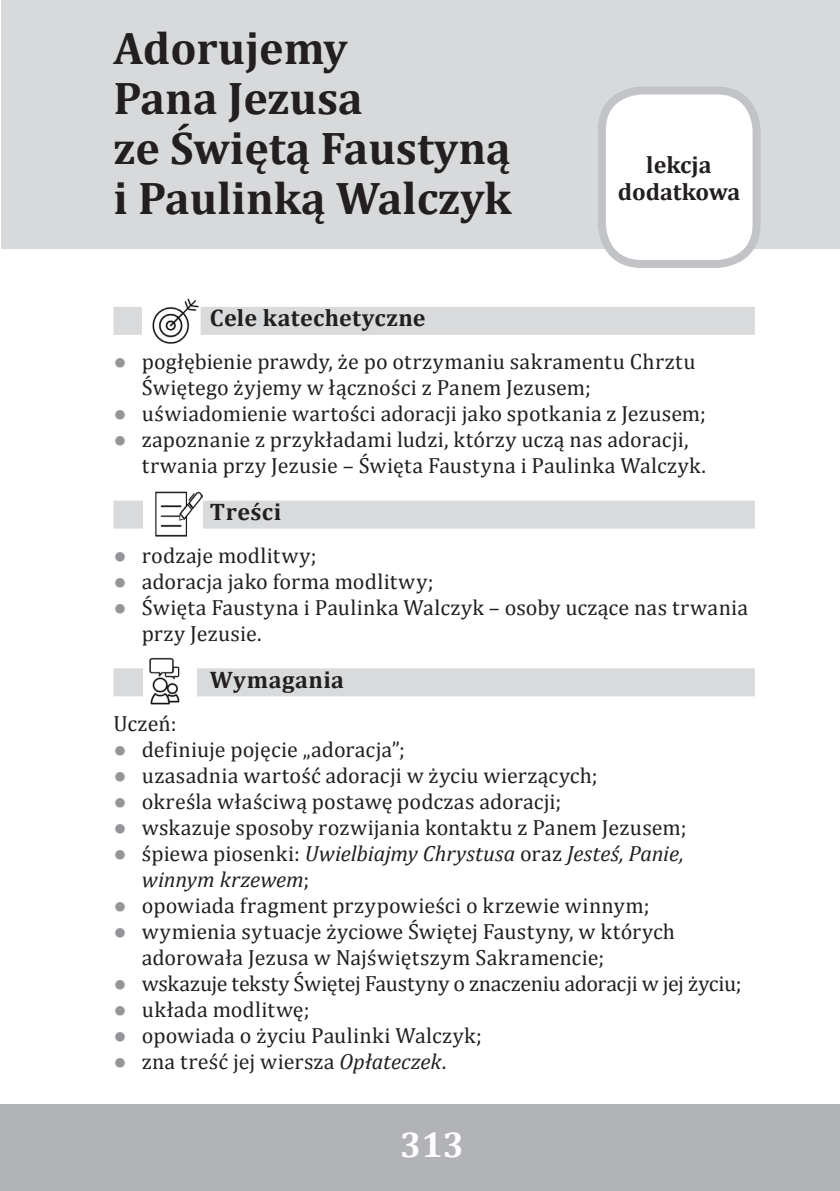
<style>
.page{position:relative;width:840px;height:1191px;background:#fff}
.page>*{position:absolute;margin:0;border:0;box-sizing:border-box;transform-origin:0 0}
.t1{font:700 46px/50px "Cambria";color:#231f20}
.t2{font:700 36px "Cambria";color:#fff}
.t3{font:700 24px/27.6px "Cambria";letter-spacing:.01em;color:#231f20;text-align:center}
.t4{font:22px/26px "Cambria";letter-spacing:.01em;color:#231f20}
.t5{font:italic 22px/26px "Cambria";color:#231f20}
.t6{font:22px "Cambria";letter-spacing:-.01em;color:#231f20}
.s1{font-family:"Arial";color:#939598}
.s2{font-family:"Arial";font-style:normal;color:#939598}
.s3{font-style:normal}
.s4{font-style:italic}
</style>
<div class="page">
<hr style="left:0;top:1104px;width:1px;height:87px;background:#b2b3b7">
<div style="left:1px;top:1104px;width:838px;height:87px;background:#b2b3b7"></div>
<div style="left:113px;top:307px;width:641px;height:28px;background:#d9dadc"></div>
<div style="left:113px;top:500px;width:641px;height:28px;background:#d9dadc"></div>
<div style="left:113px;top:668px;width:641px;height:28px;background:#d9dadc"></div>
<div style="left:1px;top:0;width:838px;height:248px;background:#d8d9db"></div>
<div style="left:601px;top:90px;width:155px;height:174px;background:#fff;border-radius:40px"></div>
<div style="left:597px;top:86px;width:163px;height:182px;border:8px solid #c2c3c6;border-radius:40px"></div>
<div style="left:143px;top:297px;width:56px;height:48px;background:#fff"></div>
<img style="left:152px;top:299px;width:45px;height:44px">
<div style="left:142px;top:296px;width:58px;height:50px;border:2px solid #fff"></div>
<div style="left:143px;top:490px;width:60px;height:48px;background:#fff"></div>
<img style="left:155px;top:491px;width:48px;height:46px">
<div style="left:143px;top:658px;width:54px;height:47px;background:#fff"></div>
<img style="left:149px;top:658px;width:31px;height:47px">
<p class="t1" style="left:113px;top:22px;width:399px">Adorujemy<br>Pana Jezusa<br>ze Świętą Faustyną i Paulinką Walczyk</p>
<p class="t3" style="left:617px;top:150px;width:124px">lekcja dodatkowa</p>
<p class="t3" style="left:210px;top:303px;width:217px">Cele katechetyczne</p>
<p class="t4" style="left:142px;top:349px;width:555px;text-indent:-28px"><span class="s1">●</span> pogłębienie prawdy, że po otrzymaniu sakramentu Chrztu<br>Świętego żyjemy w łączności z Panem Jezusem;</p>
<p class="t4" style="left:113px;top:401px;width:593px"><span class="s1">●</span> uświadomienie wartości adoracji jako spotkania z Jezusem;</p>
<p class="t4" style="left:142px;top:427px;width:565px;text-indent:-28px"><span class="s1">●</span> zapoznanie z przykładami ludzi, którzy uczą nas adoracji, trwania przy Jezusie – Święta Faustyna i Paulinka Walczyk.</p>
<p class="t3" style="left:210px;top:497px;width:73px">Treści</p>
<p class="t4" style="left:113px;top:542px;width:205px"><span class="s1">●</span> rodzaje modlitwy;</p>
<p class="t4" style="left:113px;top:568px;width:321px"><span class="s1">●</span> adoracja jako forma modlitwy;</p>
<p class="t4" style="left:142px;top:594px;width:607px;text-indent:-28px"><span class="s1">●</span> Święta Faustyna i Paulinka Walczyk – osoby uczące nas trwania przy Jezusie.</p>
<p class="t3" style="left:210px;top:665px;width:135px">Wymagania</p>
<p class="t4" style="left:113px;top:710px;width:65px">Uczeń:</p>
<p class="t4" style="left:113px;top:736px;width:293px"><span class="s1">●</span> definiuje pojęcie „adoracja”;</p>
<p class="t4" style="left:113px;top:762px;width:485px"><span class="s1">●</span> uzasadnia wartość adoracji w życiu wierzących;</p>
<p class="t4" style="left:113px;top:788px;width:449px"><span class="s1">●</span> określa właściwą postawę podczas adoracji;</p>
<p class="t4" style="left:113px;top:814px;width:574px"><span class="s1">●</span> wskazuje sposoby rozwijania kontaktu z Panem Jezusem;</p>
<p class="t5" style="left:142px;top:839px;width:543px;text-indent:-28px"><span class="s2">●</span> <span class="s3">śpiewa piosenki:</span> Uwielbiajmy Chrystusa <span class="s3">oraz</span> Jesteś, Panie, winnym krzewem<span class="s3">;</span></p>
<p class="t4" style="left:113px;top:892px;width:537px"><span class="s1">●</span> opowiada fragment przypowieści o krzewie winnym;</p>
<p class="t4" style="left:142px;top:918px;width:534px;text-indent:-28px"><span class="s1">●</span> wymienia sytuacje życiowe Świętej Faustyny, w których adorowała Jezusa w Najświętszym Sakramencie;</p>
<p class="t6" style="left:113px;top:970px;width:629px"><span class="s1">●</span> wskazuje teksty Świętej Faustyny o znaczeniu adoracji w jej życiu;</p>
<p class="t4" style="left:113px;top:996px;width:197px"><span class="s1">●</span> układa modlitwę;</p>
<p class="t4" style="left:113px;top:1022px;width:370px"><span class="s1">●</span> opowiada o życiu Paulinki Walczyk;</p>
<p class="t4" style="left:113px;top:1048px;width:334px"><span class="s1">●</span> zna treść jej wiersza <span class="s4">Opłateczek</span>.</p>
<p class="t2" style="left:400px;top:1118px;width:65px">313</p>
</div>
